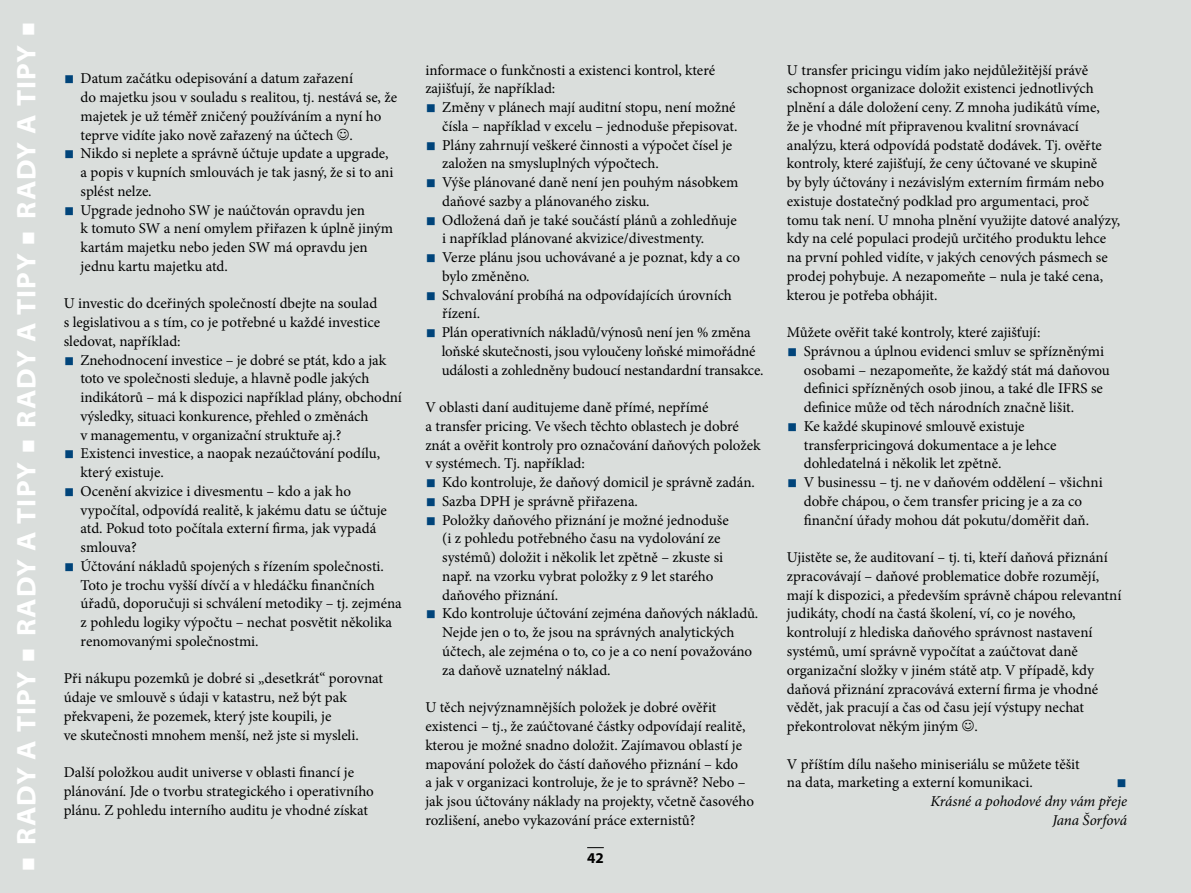
<style>
.page{position:relative;width:1191px;height:893px;background:#dadedc}
.page>*{position:absolute;margin:0;border:0;box-sizing:border-box;transform-origin:0 0}
.t1{font:700 semi-expanded 27px "Myriad Pro";letter-spacing:.035em;color:#fff}
.t2{font:27px "Minion Pro";color:#00447a}
.t3{font:15px/18.8px "Minion Pro";letter-spacing:-.005em;color:#000}
.t4{font:italic 15px/18.8px "Minion Pro";letter-spacing:-.01em;color:#000;text-align:right}
.t5{font:700 15px "Myriad Pro";color:#000}
.s1{font-family:"Minion Pro";font-weight:400;font-stretch:normal;font-size:39px}
.s2{font-size:27px;color:#00447a}
</style>
<div class="page">
<svg style="left:587px;top:847px;width:17px;height:1px"></svg>
<h1 class="t1" style="left:11px;top:872px;width:852px;rotate:-90deg"><span class="s1">■</span> rady a tipy <span class="s1">■</span> rady a tipy <span class="s1">■</span> rady a tipy <span class="s1">■</span> rady a tipy <span class="s1">■</span></h1>
<p class="t3" style="left:81px;top:69px;width:318px;text-indent:-17px"><span class="s2">■</span> Datum začátku odepisování a datum zařazení<br>do majetku jsou v souladu s realitou, tj. nestává se, že majetek je už téměř zničený používáním a nyní ho teprve vidíte jako nově zařazený na účtech .</p>
<p class="t3" style="left:81px;top:144px;width:314px;text-indent:-17px"><span class="s2">■</span> Nikdo si neplete a správně účtuje update a upgrade, a popis v kupních smlouvách je tak jasný, že si to ani splést nelze.</p>
<p class="t3" style="left:81px;top:201px;width:314px;text-indent:-17px"><span class="s2">■</span> Upgrade jednoho SW je naúčtován opravdu jen<br>k tomuto SW a není omylem přiřazen k úplně jiným kartám majetku nebo jeden SW má opravdu jen jednu kartu majetku atd.</p>
<p class="t3" style="left:64px;top:294px;width:318px">U investic do dceřiných společností dbejte na soulad s legislativou a s tím, co je potřebné u každé investice sledovat, například:</p>
<p class="t3" style="left:80px;top:351px;width:323px;text-indent:-17px"><span class="s2">■</span> Znehodnocení investice – je dobré se ptát, kdo a jak toto ve společnosti sleduje, a hlavně podle jakých indikátorů – má k dispozici například plány, obchodní výsledky, situaci konkurence, přehled o změnách<br>v managementu, v organizační struktuře aj.?</p>
<p class="t3" style="left:81px;top:444px;width:301px;text-indent:-17px"><span class="s2">■</span> Existenci investice, a naopak nezaúčtování podílu, který existuje.</p>
<p class="t3" style="left:81px;top:482px;width:308px;text-indent:-17px"><span class="s2">■</span> Ocenění akvizice i divesmentu – kdo a jak ho vypočítal, odpovídá realitě, k jakému datu se účtuje atd. Pokud toto počítala externí firma, jak vypadá smlouva?</p>
<p class="t3" style="left:81px;top:557px;width:323px;text-indent:-17px"><span class="s2">■</span> Účtování nákladů spojených s řízením společnosti.<br>Toto je trochu vyšší dívčí a v hledáčku finančních úřadů, doporučuji si schválení metodiky – tj. zejména z pohledu logiky výpočtu – nechat posvětit několika renomovanými společnostmi.</p>
<p class="t3" style="left:64px;top:669px;width:321px">Při nákupu pozemků je dobré si „desetkrát“ porovnat údaje ve smlouvě s údaji v katastru, než být pak překvapeni, že pozemek, který jste koupili, je<br>ve skutečnosti mnohem menší, než jste si mysleli.</p>
<p class="t3" style="left:64px;top:763px;width:312px">Další položkou audit universe v oblasti financí je plánování. Jde o tvorbu strategického i operativního plánu. Z pohledu interního auditu je vhodné získat</p>
<p class="t3" style="left:425px;top:61px;width:291px">informace o funkčnosti a existenci kontrol, které zajišťují, že například:</p>
<p class="t3" style="left:425px;top:98px;width:314px;text-align:right"><span class="s2">■</span> Změny v plánech mají auditní stopu, není možné čísla – například v excelu – jednoduše přepisovat.</p>
<p class="t3" style="left:442px;top:136px;width:291px;text-indent:-17px"><span class="s2">■</span> Plány zahrnují veškeré činnosti a výpočet čísel je založen na smysluplných výpočtech.</p>
<p class="t3" style="left:442px;top:173px;width:298px;text-indent:-17px"><span class="s2">■</span> Výše plánované daně není jen pouhým násobkem daňové sazby a plánovaného zisku.</p>
<p class="t3" style="left:442px;top:211px;width:296px;text-indent:-17px"><span class="s2">■</span> Odložená daň je také součástí plánů a zohledňuje i například plánované akvizice/divestmenty.</p>
<p class="t3" style="left:442px;top:248px;width:299px;text-indent:-17px"><span class="s2">■</span> Verze plánu jsou uchovávané a je poznat, kdy a co bylo změněno.</p>
<p class="t3" style="left:442px;top:286px;width:291px;text-indent:-17px"><span class="s2">■</span> Schvalování probíhá na odpovídajících úrovních řízení.</p>
<p class="t3" style="left:442px;top:323px;width:323px;text-indent:-16px"><span class="s2">■</span> Plán operativních nákladů/výnosů není jen % změna loňské skutečnosti, jsou vyloučeny loňské mimořádné události a zohledněny budoucí nestandardní transakce.</p>
<p class="t3" style="left:425px;top:398px;width:337px">V oblasti daní auditujeme daně přímé, nepřímé<br>a transfer pricing. Ve všech těchto oblastech je dobré znát a ověřit kontroly pro označování daňových položek v systémech. Tj. například:</p>
<p class="t3" style="left:425px;top:473px;width:331px"><span class="s2">■</span> Kdo kontroluje, že daňový domicil je správně zadán.</p>
<p class="t3" style="left:425px;top:492px;width:214px"><span class="s2">■</span> Sazba DPH je správně přiřazena.</p>
<p class="t3" style="left:442px;top:511px;width:288px;text-indent:-17px"><span class="s2">■</span> Položky daňového přiznání je možné jednoduše (i z pohledu potřebného času na vydolování ze systémů) doložit i několik let zpětně – zkuste si např. na vzorku vybrat položky z 9 let starého daňového přiznání.</p>
<p class="t3" style="left:442px;top:604px;width:318px;text-indent:-17px"><span class="s2">■</span> Kdo kontroluje účtování zejména daňových nákladů.<br>Nejde jen o to, že jsou na správných analytických účtech, ale zejména o to, co je a co není považováno za daňově uznatelný náklad.</p>
<p class="t3" style="left:425px;top:698px;width:330px">U těch nejvýznamnějších položek je dobré ověřit existenci – tj., že zaúčtované částky odpovídají realitě, kterou je možné snadno doložit. Zajímavou oblastí je mapování položek do částí daňového přiznání – kdo<br>a jak v organizaci kontroluje, že je to správně? Nebo – jak jsou účtovány náklady na projekty, včetně časového rozlišení, anebo vykazování práce externistů?</p>
<p class="t5" style="left:587px;top:848px;width:18px">42</p>
<p class="t3" style="left:787px;top:61px;width:335px">U transfer pricingu vidím jako nejdůležitější právě schopnost organizace doložit existenci jednotlivých plnění a dále doložení ceny. Z mnoha judikátů víme,<br>že je vhodné mít připravenou kvalitní srovnávací analýzu, která odpovídá podstatě dodávek. Tj. ověřte kontroly, které zajišťují, že ceny účtované ve skupině<br>by byly účtovány i nezávislým externím firmám nebo existuje dostatečný podklad pro argumentaci, proč tomu tak není. U mnoha plnění využijte datové analýzy, kdy na celé populaci prodejů určitého produktu lehce na první pohled vidíte, v jakých cenových pásmech se prodej pohybuje. A nezapomeňte – nula je také cena, kterou je potřeba obhájit.</p>
<p class="t3" style="left:787px;top:323px;width:255px">Můžete ověřit také kontroly, které zajišťují:</p>
<p class="t3" style="left:803px;top:342px;width:308px;text-indent:-17px"><span class="s2">■</span> Správnou a úplnou evidenci smluv se spřízněnými osobami – nezapomeňte, že každý stát má daňovou definici spřízněných osob jinou, a také dle IFRS se definice může od těch národních značně lišit.</p>
<p class="t3" style="left:803px;top:417px;width:254px;text-indent:-17px"><span class="s2">■</span> Ke každé skupinové smlouvě existuje transferpricingová dokumentace a je lehce dohledatelná i několik let zpětně.</p>
<p class="t3" style="left:787px;top:473px;width:317px;text-align:center"><span class="s2">■</span> V businessu – tj. ne v daňovém oddělení – všichni dobře chápou, o čem transfer pricing je a za co finanční úřady mohou dát pokutu/doměřit daň.</p>
<p class="t3" style="left:787px;top:548px;width:336px">Ujistěte se, že auditovaní – tj. ti, kteří daňová přiznání zpracovávají – daňové problematice dobře rozumějí, mají k dispozici, a především správně chápou relevantní judikáty, chodí na častá školení, ví, co je nového, kontrolují z hlediska daňového správnost nastavení systémů, umí správně vypočítat a zaúčtovat daně organizační složky v jiném státě atp. V případě, kdy daňová přiznání zpracovává externí firma je vhodné vědět, jak pracují a čas od času její výstupy nechat překontrolovat někým jiným .</p>
<p class="t3" style="left:787px;top:754px;width:294px">V příštím dílu našeho miniseriálu se můžete těšit na data, marketing a externí komunikaci.</p>
<h1 class="t2" style="left:1116px;top:763px;width:12px">■</h1>
<p class="t4" style="left:930px;top:792px;width:198px">Krásné a pohodové dny vám přeje<br>Jana Šorfová</p>
</div>
